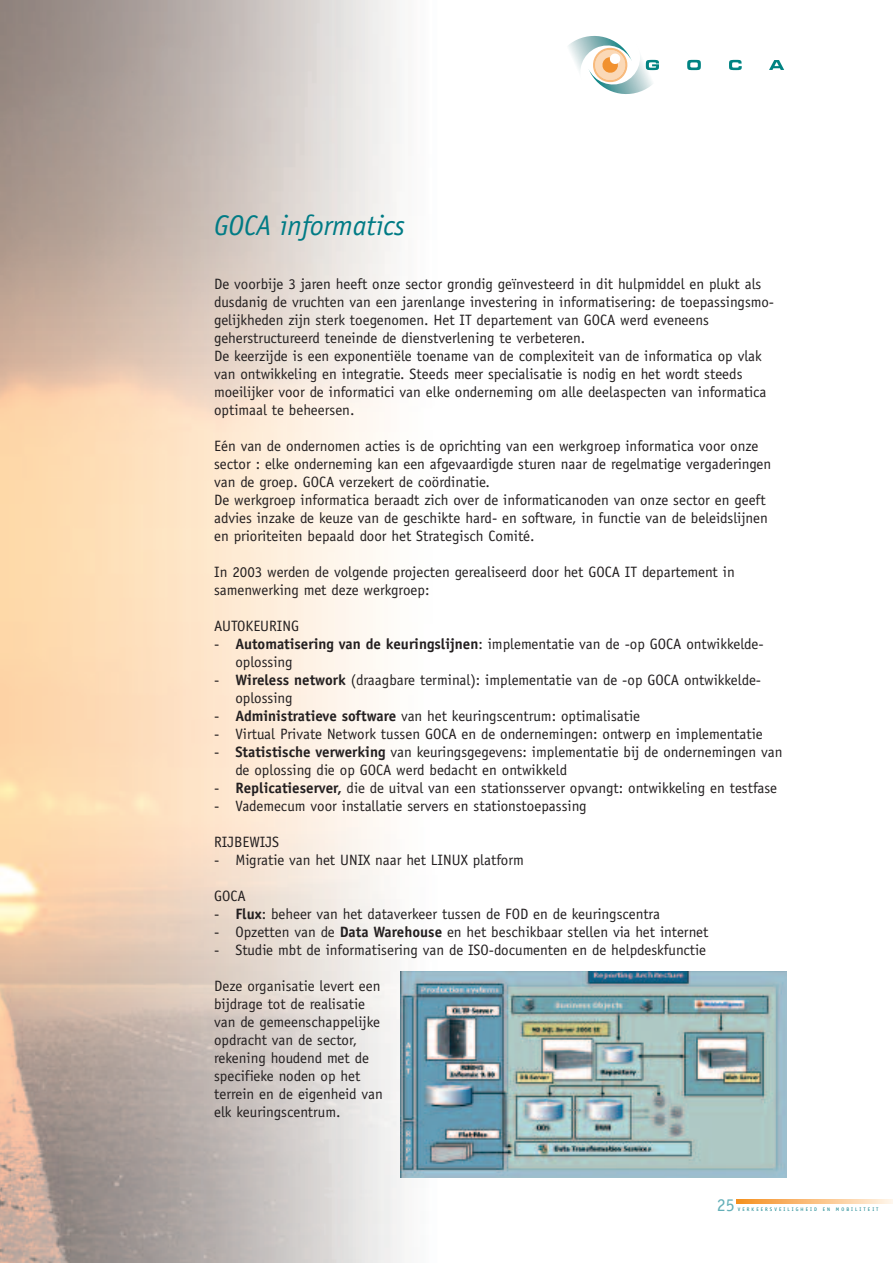
<style>
.page{position:relative;width:893px;height:1263px;background:#fff}
.page>*{position:absolute;margin:0;border:0;box-sizing:border-box;transform-origin:0 0}
.t1{font:italic 28.5px "Officina Sans";color:#007b85}
.t2{font:18px "Officina Sans";color:#64afb8}
.t3{font:15px/18px "Officina Sans";color:#231f20}
.t4{font:5.1px "Officina Sans";letter-spacing:.4em;color:#007b85}
.s1{font-weight:700}
</style>
<div class="page">
<img style="left:0;top:0;width:402px;height:1263px">
<svg style="left:737px;top:1199px;width:156px;height:4px"></svg>
<svg style="left:568px;top:36px;width:91px;height:58px"></svg>
<svg style="left:687px;top:60px;width:14px;height:10px"></svg>
<svg style="left:729px;top:60px;width:13px;height:10px"></svg>
<svg style="left:769px;top:60px;width:15px;height:10px"></svg>
<img style="left:401px;top:971px;width:386px;height:207px">
<h1 class="t1" style="left:214px;top:214px;width:192px">GOCA informatics</h1>
<p class="t3" style="left:214px;top:276px;width:562px">De voorbije 3 jaren heeft onze sector grondig geïnvesteerd in dit hulpmiddel en plukt als dusdanig de vruchten van een jarenlange investering in informatisering: de toepassingsmo&shy;gelijkheden zijn sterk toegenomen. Het IT departement van GOCA werd eveneens geherstructureerd teneinde de dienstverlening te verbeteren.<br>De keerzijde is een exponentiële toename van de complexiteit van de informatica op vlak van ontwikkeling en integratie. Steeds meer specialisatie is nodig en het wordt steeds moeilijker voor de informatici van elke onderneming om alle deelaspecten van informatica optimaal te beheersen.</p>
<p class="t3" style="left:214px;top:438px;width:559px">Eén van de ondernomen acties is de oprichting van een werkgroep informatica voor onze sector : elke onderneming kan een afgevaardigde sturen naar de regelmatige vergaderingen van de groep. GOCA verzekert de coördinatie.<br>De werkgroep informatica beraadt zich over de informaticanoden van onze sector en geeft advies inzake de keuze van de geschikte hard- en software, in functie van de beleidslijnen en prioriteiten bepaald door het Strategisch Comité.</p>
<p class="t3" style="left:214px;top:564px;width:522px">In 2003 werden de volgende projecten gerealiseerd door het GOCA IT departement in samenwerking met deze werkgroep:</p>
<p class="t3" style="left:214px;top:618px;width:87px">AUTOKEURING</p>
<p class="t3" style="left:235px;top:636px;width:530px;text-indent:-21px">- <span class="s1">Automatisering van de keuringslijnen</span>: implementatie van de -op GOCA ontwikkelde&shy;oplossing</p>
<p class="t3" style="left:235px;top:672px;width:527px;text-indent:-21px">- <span class="s1">Wireless network</span> (draagbare terminal): implementatie van de -op GOCA ontwikkelde&shy;oplossing</p>
<p class="t3" style="left:214px;top:708px;width:427px">- <span class="s1">Administratieve software</span> van het keuringscentrum: optimalisatie</p>
<p class="t3" style="left:214px;top:726px;width:550px">- Virtual Private Network tussen GOCA en de ondernemingen: ontwerp en implementatie</p>
<p class="t3" style="left:235px;top:744px;width:549px;text-indent:-21px">- <span class="s1">Statistische verwerking</span> van keuringsgegevens: implementatie bij de ondernemingen van de oplossing die op GOCA werd bedacht en ontwikkeld</p>
<p class="t3" style="left:214px;top:780px;width:565px">- <span class="s1">Replicatieserver,</span> die de uitval van een stationsserver opvangt: ontwikkeling en testfase</p>
<p class="t3" style="left:214px;top:798px;width:374px">- Vademecum voor installatie servers en stationstoepassing</p>
<p class="t3" style="left:214px;top:834px;width:66px">RIJBEWIJS</p>
<p class="t3" style="left:214px;top:852px;width:311px">- Migratie van het UNIX naar het LINUX platform</p>
<p class="t3" style="left:214px;top:888px;width:33px">GOCA</p>
<p class="t3" style="left:214px;top:906px;width:447px">- <span class="s1">Flux</span>: beheer van het dataverkeer tussen de FOD en de keuringscentra</p>
<p class="t3" style="left:214px;top:924px;width:496px">- Opzetten van de <span class="s1">Data Warehouse</span> en het beschikbaar stellen via het internet</p>
<p class="t3" style="left:214px;top:942px;width:493px">- Studie mbt de informatisering van de ISO-documenten en de helpdeskfunctie</p>
<p class="t3" style="left:214px;top:978px;width:170px">Deze organisatie levert een bijdrage tot de realisatie van de gemeenschappelijke opdracht van de sector, rekening houdend met de specifieke noden op het terrein en de eigenheid van elk keuringscentrum.</p>
<p class="t2" style="left:717px;top:1198px;width:19px">25</p>
<p class="t4" style="left:738px;top:1207px;width:142px">VERKEERSVEILIGHEID EN MOBILITEIT</p>
</div>
